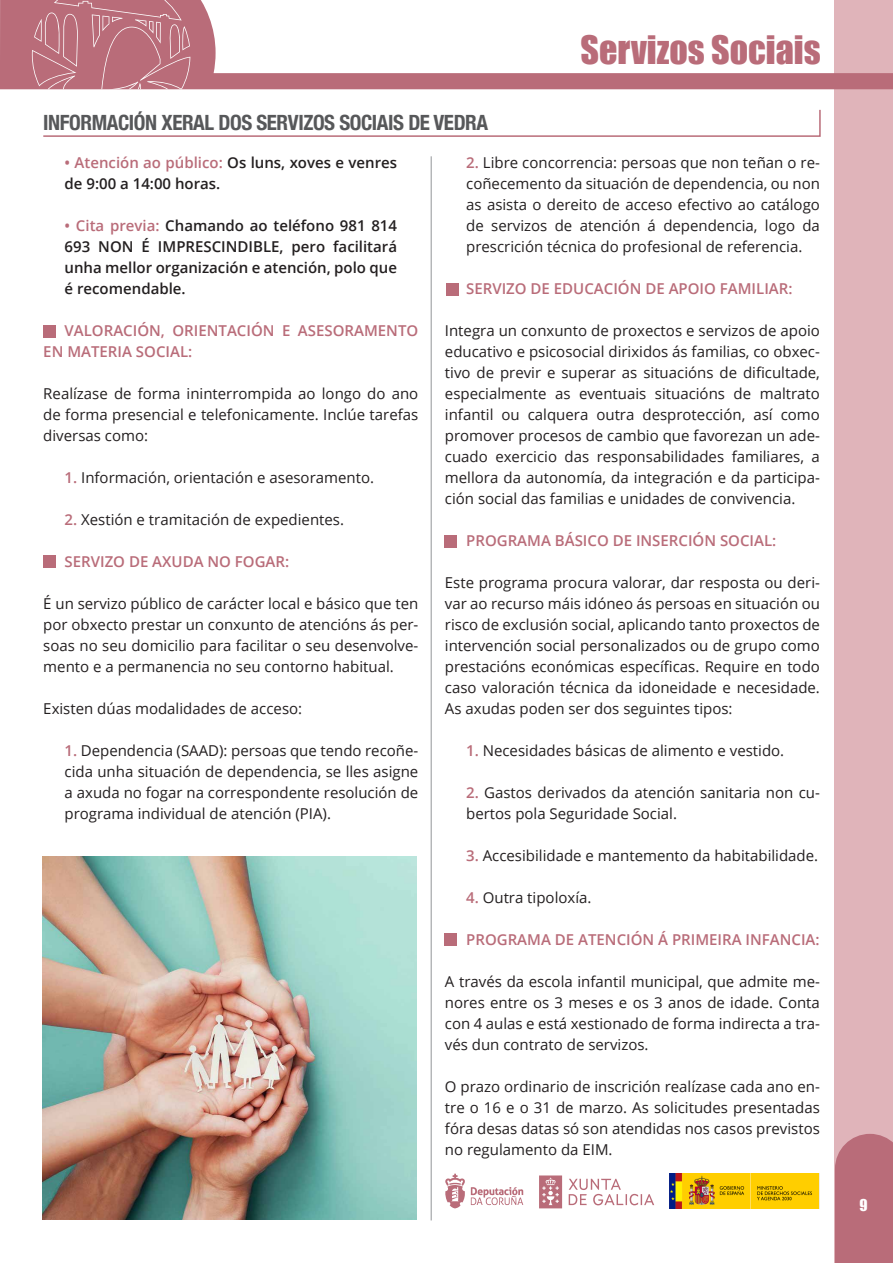
<style>
.page{position:relative;width:893px;height:1263px;background:#fff}
.page>*{position:absolute;margin:0;border:0;box-sizing:border-box;transform-origin:0 0}
.Encabezado_1{font:36px "Impact";color:#b96c79}
.Titulares_Noticias{font:700 condensed 21px "Helvetica Neue";letter-spacing:-.02em;color:#57585a}
.Texto{font:15px/21px "Open Sans";color:#231f20;text-align:justify}
.Texto-2{font:600 15px/21px "Open Sans";color:#231f20}
.Texto-3{font:600 15px/21px "Open Sans";color:#b96c79}
.Numeración{font:15px "Impact";color:#fff}
.s1{color:#b96c79}
.s2{font-weight:600;color:#b96c79}
</style>
<div class="page">
<div style="left:835px;top:0;width:58px;height:1263px;background:#e0b4ba"></div>
<div style="left:835px;top:1134px;width:58px;height:129px;background:#b96c79"></div>
<svg style="left:1px;top:0;width:892px;height:89px"></svg>
<svg style="left:32px;top:0;width:158px;height:89px"></svg>
<svg style="left:0;top:0;width:1px;height:89px"></svg>
<svg style="left:539px;top:1175px;width:115px;height:33px"></svg>
<svg style="left:471px;top:1187px;width:52px;height:18px"></svg>
<svg style="left:445px;top:1173px;width:20px;height:36px"></svg>
<img style="left:669px;top:1173px;width:151px;height:35px">
<div style="left:445px;top:535px;width:12px;height:12px;background:#b96c79"></div>
<div style="left:43px;top:325px;width:12px;height:12px;background:#b96c79"></div>
<svg style="left:43px;top:109px;width:778px;height:28px"></svg>
<hr style="left:431px;top:156px;width:1px;height:1064px;background:#939598">
<div style="left:43px;top:555px;width:12px;height:12px;background:#b96c79"></div>
<div style="left:445px;top:933px;width:12px;height:13px;background:#b96c79"></div>
<div style="left:446px;top:283px;width:12px;height:12px;background:#b96c79"></div>
<img style="left:43px;top:857px;width:374px;height:362px">
<p class="Titulares_Noticias" style="left:43px;top:105px;width:446px">INFORMACIÓN XERAL DOS SERVIZOS SOCIAIS DE VEDRA</p>
<p class="Encabezado_1" style="left:581px;top:22px;width:242px">SERVIZOS SOCIAIS</p>
<p class="Texto-2" style="left:65px;top:152px;width:334px"><span class="s1">• Atención ao público:</span> Os luns, xoves e venres de 9:00 a 14:00 horas.</p>
<p class="Texto-2" style="left:65px;top:215px;width:334px;text-align:justify"><span class="s1">• Cita previa:</span> Chamando ao teléfono 981 814<br>693 NON É IMPRESCINDIBLE, pero facilitará unha mellor organización e atención, polo que é recomendable.</p>
<p class="Texto-3" style="left:43px;top:320px;width:376px;text-indent:21px">VALORACIÓN, ORIENTACIÓN E ASESORAMENTO<br>EN MATERIA SOCIAL:</p>
<p class="Texto" style="left:43px;top:382px;width:376px">Realízase de forma ininterrompida ao longo do ano de forma presencial e telefonicamente. Inclúe tarefas diversas como:</p>
<p class="Texto" style="left:65px;top:466px;width:311px"><span class="s2">1.</span> Información, orientación e asesoramento.</p>
<p class="Texto" style="left:65px;top:508px;width:281px"><span class="s2">2.</span> Xestión e tramitación de expedientes.</p>
<p class="Texto-3" style="left:65px;top:551px;width:226px">SERVIZO DE AXUDA NO FOGAR:</p>
<p class="Texto" style="left:43px;top:592px;width:376px">É un servizo público de carácter local e básico que ten por obxecto prestar un conxunto de atencións ás per&shy;soas no seu domicilio para facilitar o seu desenvolve&shy;mento e a permanencia no seu contorno habitual.</p>
<p class="Texto" style="left:43px;top:697px;width:260px">Existen dúas modalidades de acceso:</p>
<p class="Texto" style="left:65px;top:739px;width:355px"><span class="s2">1.</span> Dependencia (SAAD): persoas que tendo recoñe&shy;cida unha situación de dependencia, se lles asigne a axuda no fogar na correspondente resolución de programa individual de atención (PIA).</p>
<p class="Texto" style="left:466px;top:151px;width:355px"><span class="s2">2.</span> Libre concorrencia: persoas que non teñan o re&shy;coñecemento da situación de dependencia, ou non as asista o dereito de acceso efectivo ao catálogo de servizos de atención á dependencia, logo da prescrición técnica do profesional de referencia.</p>
<p class="Texto-3" style="left:466px;top:278px;width:328px">SERVIZO DE EDUCACIÓN DE APOIO FAMILIAR:</p>
<p class="Texto" style="left:445px;top:319px;width:377px">Integra un conxunto de proxectos e servizos de apoio educativo e psicosocial dirixidos ás familias, co obxec&shy;tivo de previr e superar as situacións de dificultade, especialmente as eventuais situacións de maltrato infantil ou calquera outra desprotección, así como promover procesos de cambio que favorezan un ade&shy;cuado exercicio das responsabilidades familiares, a mellora da autonomía, da integración e da participa&shy;ción social das familias e unidades de convivencia.</p>
<p class="Texto-3" style="left:466px;top:530px;width:312px">PROGRAMA BÁSICO DE INSERCIÓN SOCIAL:</p>
<p class="Texto" style="left:445px;top:571px;width:377px">Este programa procura valorar, dar resposta ou deri&shy;var ao recurso máis idóneo ás persoas en situación ou risco de exclusión social, aplicando tanto proxectos de intervención social personalizados ou de grupo como prestacións económicas específicas. Require en todo caso valoración técnica da idoneidade e necesidade.<br>As axudas poden ser dos seguintes tipos:</p>
<p class="Texto" style="left:466px;top:739px;width:320px"><span class="s2">1.</span> Necesidades básicas de alimento e vestido.</p>
<p class="Texto" style="left:466px;top:781px;width:355px"><span class="s2">2.</span> Gastos derivados da atención sanitaria non cu&shy;bertos pola Seguridade Social.</p>
<p class="Texto" style="left:466px;top:844px;width:354px"><span class="s2">3.</span> Accesibilidade e mantemento da habitabilidade.</p>
<p class="Texto" style="left:466px;top:886px;width:127px"><span class="s2">4.</span> Outra tipoloxía.</p>
<p class="Texto-3" style="left:466px;top:929px;width:355px">PROGRAMA DE ATENCIÓN Á PRIMEIRA INFANCIA:</p>
<p class="Texto" style="left:445px;top:970px;width:376px">A través da escola infantil municipal, que admite me&shy;nores entre os 3 meses e os 3 anos de idade. Conta con 4 aulas e está xestionado de forma indirecta a tra&shy;vés dun contrato de servizos.</p>
<p class="Texto" style="left:445px;top:1075px;width:377px">O prazo ordinario de inscrición realízase cada ano en&shy;tre o 16 e o 31 de marzo. As solicitudes presentadas fóra desas datas só son atendidas nos casos previstos no regulamento da EIM.</p>
<p class="Numeración" style="left:859px;top:1193px;width:10px">9</p>
</div>
